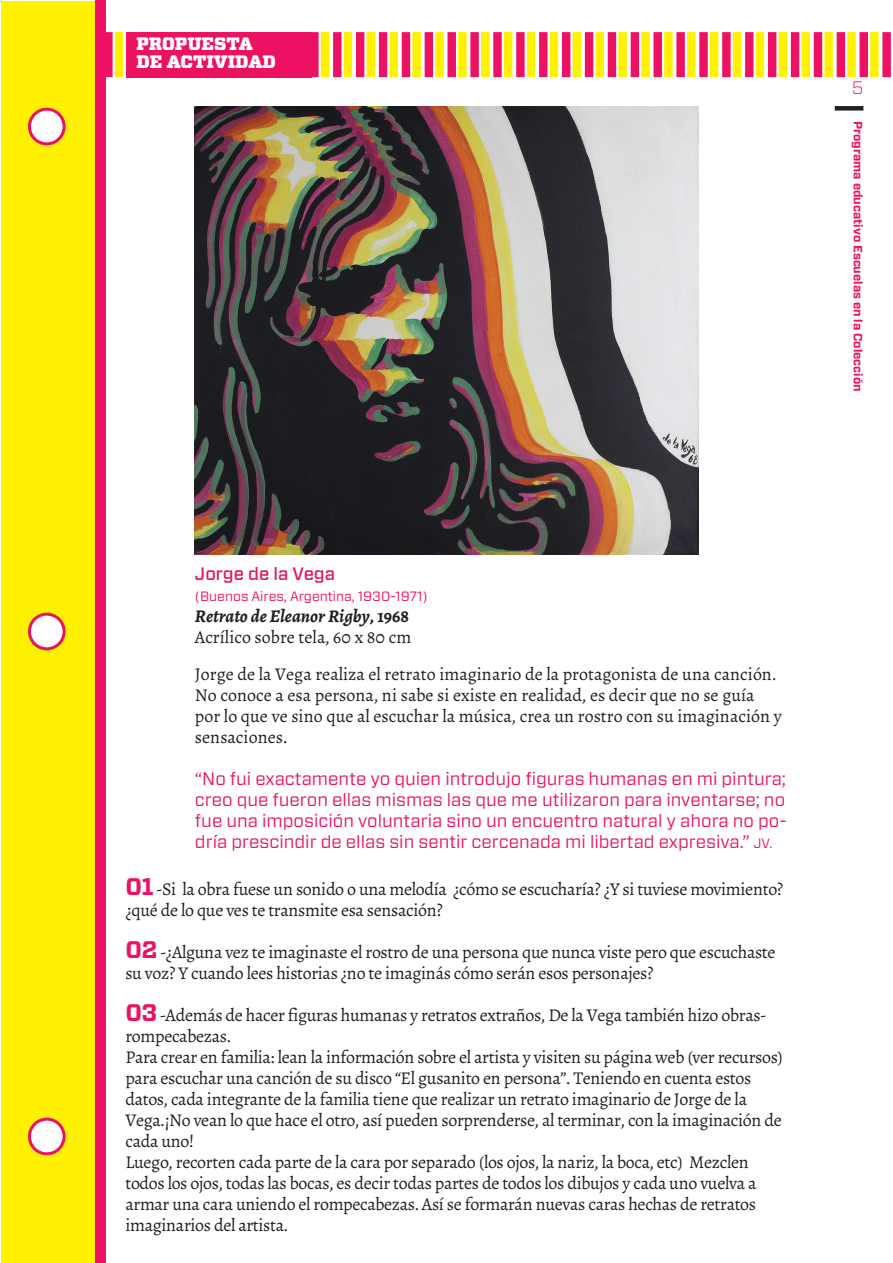
<style>
.page{position:relative;width:893px;height:1263px;background:#fff}
.page>*{position:absolute;margin:0;border:0;box-sizing:border-box;transform-origin:0 0}
.t1{font:18px/21px "Alegreya";letter-spacing:-.02em;color:#231f20}
.t2{font:18px/21px "Alegreya";color:#231f20}
.t3{font:18px/21px "Vitesse Sans";color:#ec1163;text-align:justify}
.t4{font:900 18px/18px "Vitesse";color:#fff}
.t5{font:500 18px "Vitesse Sans";color:#ec1163}
.t6{font:300 18px "Vitesse";color:#ec1163}
.t7{font:13.5px "Vitesse Sans";color:#ec1163}
.t8{font:700 12px "Vitesse Sans";color:#ec1163}
.s1{font-weight:700;font-style:italic}
.s2{font-weight:700}
.s3{font-size:13.5px}
.s4{font-family:"Vitesse";font-weight:700;font-size:24px;color:#ec1163}
</style>
<div class="page">
<div style="left:115px;top:32px;width:8px;height:45px;background:#fff101"></div>
<div style="left:321px;top:32px;width:8px;height:45px;background:#fff101"></div>
<div style="left:344px;top:32px;width:8px;height:45px;background:#fff101"></div>
<div style="left:367px;top:32px;width:8px;height:45px;background:#fff101"></div>
<div style="left:389px;top:32px;width:9px;height:45px;background:#fff101"></div>
<div style="left:412px;top:32px;width:9px;height:45px;background:#fff101"></div>
<div style="left:435px;top:32px;width:9px;height:45px;background:#fff101"></div>
<div style="left:458px;top:32px;width:9px;height:45px;background:#fff101"></div>
<div style="left:481px;top:32px;width:8px;height:45px;background:#fff101"></div>
<div style="left:504px;top:32px;width:8px;height:45px;background:#fff101"></div>
<div style="left:527px;top:32px;width:8px;height:45px;background:#fff101"></div>
<div style="left:550px;top:32px;width:8px;height:45px;background:#fff101"></div>
<div style="left:573px;top:32px;width:8px;height:45px;background:#fff101"></div>
<div style="left:595px;top:32px;width:9px;height:45px;background:#fff101"></div>
<div style="left:618px;top:32px;width:9px;height:45px;background:#fff101"></div>
<div style="left:641px;top:32px;width:9px;height:45px;background:#fff101"></div>
<div style="left:664px;top:32px;width:9px;height:45px;background:#fff101"></div>
<div style="left:687px;top:32px;width:8px;height:45px;background:#fff101"></div>
<div style="left:710px;top:32px;width:8px;height:45px;background:#fff101"></div>
<div style="left:733px;top:32px;width:8px;height:45px;background:#fff101"></div>
<div style="left:756px;top:32px;width:8px;height:45px;background:#fff101"></div>
<div style="left:779px;top:32px;width:8px;height:45px;background:#fff101"></div>
<div style="left:801px;top:32px;width:9px;height:45px;background:#fff101"></div>
<div style="left:824px;top:32px;width:9px;height:45px;background:#fff101"></div>
<div style="left:847px;top:32px;width:9px;height:45px;background:#fff101"></div>
<div style="left:870px;top:32px;width:9px;height:45px;background:#fff101"></div>
<hr style="left:892px;top:32px;width:1px;height:45px;background:#fff101">
<div style="left:104px;top:32px;width:9px;height:45px;background:#ec1163"></div>
<div style="left:310px;top:32px;width:9px;height:45px;background:#ec1163"></div>
<div style="left:333px;top:32px;width:8px;height:45px;background:#ec1163"></div>
<div style="left:356px;top:32px;width:8px;height:45px;background:#ec1163"></div>
<div style="left:379px;top:32px;width:8px;height:45px;background:#ec1163"></div>
<div style="left:402px;top:32px;width:8px;height:45px;background:#ec1163"></div>
<div style="left:425px;top:32px;width:8px;height:45px;background:#ec1163"></div>
<div style="left:447px;top:32px;width:9px;height:45px;background:#ec1163"></div>
<div style="left:470px;top:32px;width:9px;height:45px;background:#ec1163"></div>
<div style="left:493px;top:32px;width:9px;height:45px;background:#ec1163"></div>
<div style="left:516px;top:32px;width:9px;height:45px;background:#ec1163"></div>
<div style="left:539px;top:32px;width:8px;height:45px;background:#ec1163"></div>
<div style="left:562px;top:32px;width:8px;height:45px;background:#ec1163"></div>
<div style="left:585px;top:32px;width:8px;height:45px;background:#ec1163"></div>
<div style="left:608px;top:32px;width:8px;height:45px;background:#ec1163"></div>
<div style="left:631px;top:32px;width:8px;height:45px;background:#ec1163"></div>
<div style="left:653px;top:32px;width:9px;height:45px;background:#ec1163"></div>
<div style="left:676px;top:32px;width:9px;height:45px;background:#ec1163"></div>
<div style="left:699px;top:32px;width:9px;height:45px;background:#ec1163"></div>
<div style="left:722px;top:32px;width:9px;height:45px;background:#ec1163"></div>
<div style="left:745px;top:32px;width:8px;height:45px;background:#ec1163"></div>
<div style="left:768px;top:32px;width:8px;height:45px;background:#ec1163"></div>
<div style="left:791px;top:32px;width:8px;height:45px;background:#ec1163"></div>
<div style="left:814px;top:32px;width:8px;height:45px;background:#ec1163"></div>
<div style="left:837px;top:32px;width:8px;height:45px;background:#ec1163"></div>
<div style="left:859px;top:32px;width:9px;height:45px;background:#ec1163"></div>
<div style="left:882px;top:32px;width:9px;height:45px;background:#ec1163"></div>
<div style="left:1px;top:1px;width:100px;height:1261px;background:#fff101"></div>
<div style="left:126px;top:32px;width:186px;height:45px;background:#ec1163"></div>
<div style="left:96px;top:0;width:10px;height:1263px;background:#ec1163"></div>
<div style="left:29px;top:109px;width:35px;height:35px;background:#fff;border-radius:50%"></div>
<div style="left:28px;top:108px;width:38px;height:37px;border:3px solid #ec1163;border-radius:50%"></div>
<div style="left:29px;top:1119px;width:35px;height:35px;background:#fff;border-radius:50%"></div>
<div style="left:28px;top:1118px;width:38px;height:37px;border:3px solid #ec1163;border-radius:50%"></div>
<div style="left:29px;top:614px;width:35px;height:35px;background:#fff;border-radius:50%"></div>
<div style="left:28px;top:613px;width:38px;height:37px;border:3px solid #ec1163;border-radius:50%"></div>
<div style="left:835px;top:106px;width:28px;height:5px;background:#231f20"></div>
<img style="left:195px;top:106px;width:503px;height:449px">
<p class="t4" style="left:136px;top:35px;width:141px">PROPUESTA<br>DE ACTIVIDAD</p>
<p class="t6" style="left:852px;top:75px;width:13px">5</p>
<p class="t8" style="left:866px;top:121px;width:272px;rotate:90deg">Programa educativo Escuelas en la Colección</p>
<p class="t5" style="left:195px;top:562px;width:142px">Jorge de la Vega</p>
<p class="t7" style="left:195px;top:587px;width:234px">(Buenos Aires, Argentina, 1930-1971)</p>
<p class="t2" style="left:195px;top:606px;width:218px"><span class="s1">Retrato de Eleanor Rigby</span><span class="s2">, 1968<br></span>Acrílico sobre tela, 60 x 80 cm</p>
<p class="t2" style="left:195px;top:663px;width:588px">Jorge de la Vega realiza el retrato imaginario de la protagonista de una canción.<br>No conoce a esa persona, ni sabe si existe en realidad, es decir que no se guía por lo que ve sino que al escuchar la música, crea un rostro con su imaginación y sensaciones.</p>
<p class="t3" style="left:195px;top:767px;width:593px">“No fui exactamente yo quien introdujo figuras humanas en mi pintura; creo que fueron ellas mismas las que me utilizaron para inventarse; no fue una imposición voluntaria sino un encuentro natural y ahora no po&shy;dría prescindir de ellas sin sentir cercenada mi libertad expresiva.” <span class="s3">JV.</span></p>
<p class="t1" style="left:125px;top:879px;width:659px"><span class="s4">01</span> -Si la obra fuese un sonido o una melodía ¿cómo se escucharía? ¿Y si tuviese movimiento? ¿qué de lo que ves te transmite esa sensación?</p>
<p class="t1" style="left:125px;top:942px;width:652px"><span class="s4">02</span> -¿Alguna vez te imaginaste el rostro de una persona que nunca viste pero que escuchaste su voz? Y cuando lees historias ¿no te imaginás cómo serán esos personajes?</p>
<p class="t1" style="left:125px;top:1005px;width:659px"><span class="s4">03</span> -Además de hacer figuras humanas y retratos extraños, De la Vega también hizo obras&shy;rompecabezas.<br>Para crear en familia: lean la información sobre el artista y visiten su página web (ver recursos) para escuchar una canción de su disco “El gusanito en persona”. Teniendo en cuenta estos datos, cada integrante de la familia tiene que realizar un retrato imaginario de Jorge de la Vega.¡No vean lo que hace el otro, así pueden sorprenderse, al terminar, con la imaginación de cada uno!<br>Luego, recorten cada parte de la cara por separado (los ojos, la nariz, la boca, etc) Mezclen todos los ojos, todas las bocas, es decir todas partes de todos los dibujos y cada uno vuelva a armar una cara uniendo el rompecabezas. Así se formarán nuevas caras hechas de retratos imaginarios del artista.</p>
</div>
